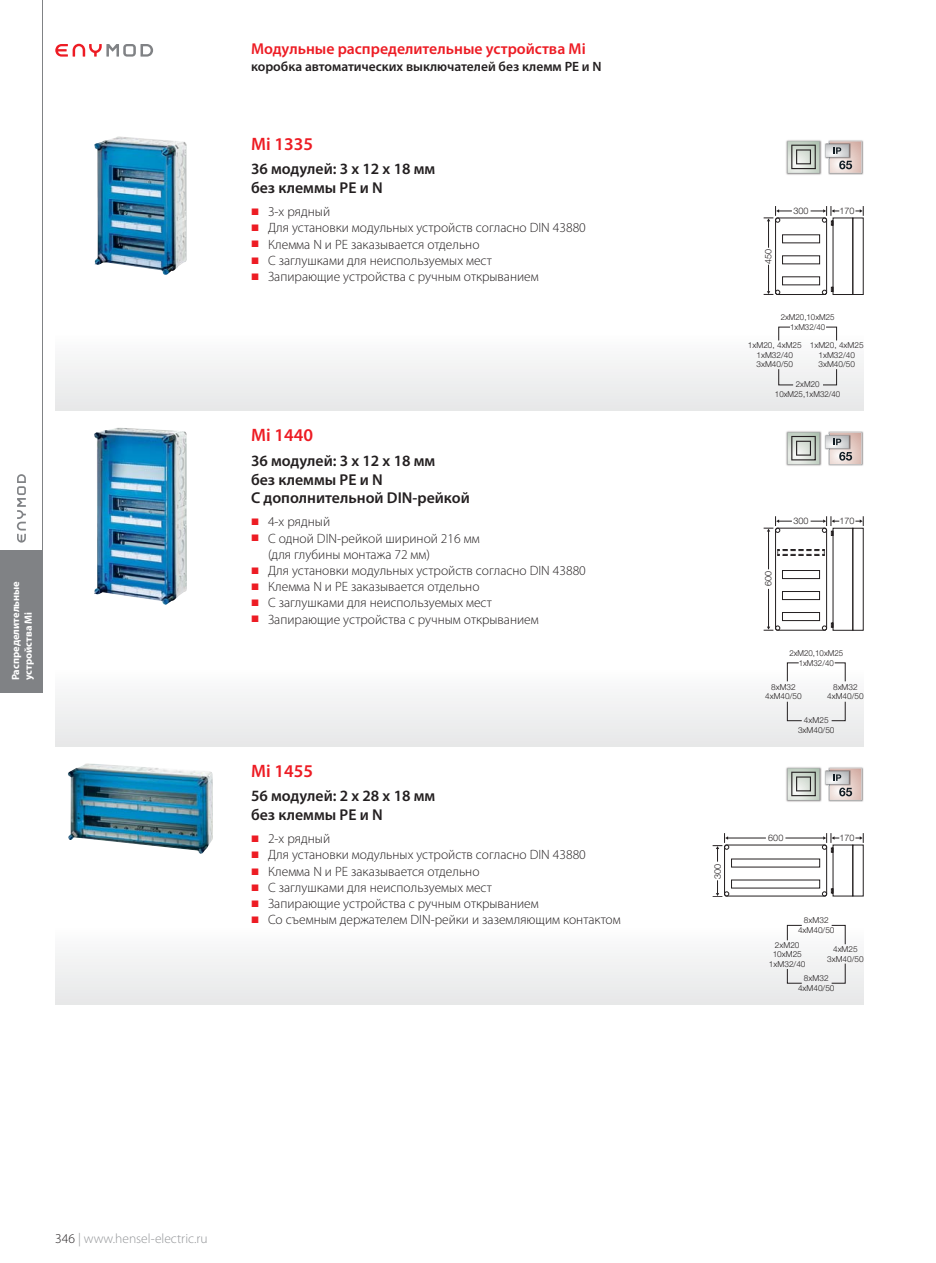
<style>
.page{position:relative;width:936px;height:1263px;background:#fff}
.page>*{position:absolute;margin:0;border:0;box-sizing:border-box;transform-origin:0 0}
.t1{font:600 18px "Myriad Pro";color:#ed1c24}
.t2{font:600 15.75px/18.9px "Myriad Pro";color:#231f20}
.t3{font:600 15.75px "Myriad Pro";color:#ed1c24}
.t4{font:300 13.5px/16.2px "Myriad Pro";color:#231f20}
.t5{font:600 13.5px "Myriad Pro";color:#231f20}
.t6{font:300 13.5px "Myriad Pro";color:#939598}
.t7{font:700 10.5px/12.6px "Myriad Pro";color:#fff}
.t8{font:300 9px "Helvetica Neue LT Pro";color:#231f20}
.t9{font:300 8.25px/9.8px "Helvetica Neue LT Pro";color:#231f20;text-align:center}
.t10{font:300 8.25px/9.8px "Helvetica Neue LT Pro";color:#231f20;text-align:center;scale:.96 1}
.s1{color:#231f20}
</style>
<div class="page">
<div style="left:55px;top:334px;width:808px;height:76px;background:#f2f2f3"></div>
<div style="left:55px;top:669px;width:808px;height:77px;background:#f1f1f2"></div>
<div style="left:55px;top:927px;width:808px;height:77px;background:#f1f1f2"></div>
<svg style="left:55px;top:44px;width:98px;height:13px"></svg>
<img style="left:94px;top:136px;width:93px;height:139px">
<img style="left:786px;top:140px;width:35px;height:35px">
<svg style="left:787px;top:141px;width:32px;height:32px"></svg>
<img style="left:828px;top:140px;width:35px;height:35px">
<img style="left:824px;top:144px;width:1px;height:13px">
<svg style="left:825px;top:141px;width:36px;height:32px"></svg>
<svg style="left:763px;top:206px;width:100px;height:89px"></svg>
<svg style="left:777px;top:326px;width:13px;height:15px"></svg>
<svg style="left:778px;top:369px;width:16px;height:17px"></svg>
<svg style="left:823px;top:369px;width:14px;height:17px"></svg>
<svg style="left:825px;top:326px;width:12px;height:15px"></svg>
<img style="left:94px;top:428px;width:93px;height:177px">
<img style="left:786px;top:431px;width:35px;height:35px">
<svg style="left:787px;top:432px;width:32px;height:32px"></svg>
<img style="left:828px;top:431px;width:35px;height:35px">
<img style="left:824px;top:436px;width:1px;height:12px">
<svg style="left:825px;top:432px;width:36px;height:32px"></svg>
<svg style="left:763px;top:516px;width:100px;height:115px"></svg>
<svg style="left:786px;top:662px;width:13px;height:20px"></svg>
<svg style="left:786px;top:701px;width:16px;height:20px"></svg>
<svg style="left:831px;top:701px;width:15px;height:20px"></svg>
<svg style="left:833px;top:662px;width:13px;height:20px"></svg>
<img style="left:68px;top:763px;width:145px;height:91px">
<img style="left:786px;top:767px;width:35px;height:35px">
<svg style="left:787px;top:768px;width:32px;height:32px"></svg>
<img style="left:828px;top:767px;width:35px;height:35px">
<img style="left:824px;top:771px;width:1px;height:13px">
<svg style="left:825px;top:768px;width:36px;height:32px"></svg>
<svg style="left:712px;top:833px;width:151px;height:64px"></svg>
<svg style="left:786px;top:924px;width:16px;height:17px"></svg>
<svg style="left:786px;top:969px;width:16px;height:15px"></svg>
<svg style="left:831px;top:963px;width:15px;height:21px"></svg>
<svg style="left:830px;top:924px;width:16px;height:21px"></svg>
<div style="left:0;top:551px;width:43px;height:142px;background:#808285"></div>
<hr style="left:42px;top:0;width:1px;height:654px;background:#808285">
<svg style="left:17px;top:474px;width:9px;height:69px"></svg>
<p class="t7" style="left:9px;top:680px;width:101px;rotate:-90deg">Распределительные устройства Mi</p>
<p class="t3" style="left:251px;top:43px;width:336px">Модульные распределительные устройства Mi</p>
<p class="t5" style="left:251px;top:61px;width:352px">коробка автоматических выключателей без клемм PE и N</p>
<h1 class="t1" style="left:251px;top:137px;width:63px">Mi 1335</h1>
<p class="t2" style="left:251px;top:161px;width:186px">36 модулей: 3 x 12 x 18 мм без клеммы PE и N</p>
<p class="t4" style="left:268px;top:205px;width:319px">3-х рядный<br>Для установки модульных устройств согласно DIN 43880<br>Клемма N и РЕ заказывается отдельно<br>С заглушками для неиспользуемых мест<br>Запирающие устройства с ручным открыванием</p>
<p class="t8" style="left:793px;top:206px;width:17px">300</p>
<p class="t8" style="left:839px;top:206px;width:17px">170</p>
<p class="t8" style="left:763px;top:264px;width:17px;rotate:-90deg">450</p>
<p class="t10" style="left:780px;top:312px;width:58px">2xM20,10xM25<br>1xM32/40</p>
<p class="t9" style="left:747px;top:340px;width:55px">1xM20, 4xM25<br>1xM32/40<br>3xM40/50</p>
<p class="t9" style="left:809px;top:340px;width:55px">1xM20, 4xM25<br>1xM32/40<br>3xM40/50</p>
<h1 class="t1" style="left:251px;top:428px;width:63px">Mi 1440</h1>
<p class="t2" style="left:251px;top:453px;width:220px">36 модулей: 3 x 12 x 18 мм<br>без клеммы PE и N<br>С дополнительной DIN-рейкой</p>
<p class="t4" style="left:268px;top:515px;width:319px">4-х рядный<br>С одной DIN-рейкой шириной 216 мм<br>(для глубины монтажа 72 мм)<br>Для установки модульных устройств согласно DIN 43880<br>Клемма N и РЕ заказывается отдельно<br>С заглушками для неиспользуемых мест<br>Запирающие устройства с ручным открыванием</p>
<p class="t10" style="left:775px;top:380px;width:70px">2xM20<br>10xM25,1xM32/40</p>
<p class="t8" style="left:763px;top:586px;width:17px;rotate:-90deg">600</p>
<p class="t8" style="left:793px;top:516px;width:17px">300</p>
<p class="t8" style="left:839px;top:516px;width:17px">170</p>
<p class="t10" style="left:789px;top:648px;width:58px">2xM20,10xM25<br>1xM32/40</p>
<p class="t9" style="left:765px;top:682px;width:38px">8xM32<br>4xM40/50</p>
<p class="t9" style="left:827px;top:682px;width:38px">8xM32<br>4xM40/50</p>
<p class="t9" style="left:798px;top:715px;width:38px">4xM25<br>3xM40/50</p>
<h1 class="t1" style="left:251px;top:764px;width:63px">Mi 1455</h1>
<p class="t2" style="left:251px;top:788px;width:186px">56 модулей: 2 x 28 x 18 мм без клеммы PE и N</p>
<p class="t4" style="left:268px;top:832px;width:354px">2-х рядный<br>Для установки модульных устройств согласно DIN 43880<br>Клемма N и РЕ заказывается отдельно<br>С заглушками для неиспользуемых мест<br>Запирающие устройства с ручным открыванием<br>Со съемным держателем DIN-рейки и заземляющим контактом</p>
<p class="t8" style="left:839px;top:833px;width:17px">170</p>
<p class="t8" style="left:768px;top:833px;width:17px">600</p>
<p class="t8" style="left:712px;top:879px;width:17px;rotate:-90deg">300</p>
<p class="t9" style="left:798px;top:915px;width:38px">8xM32<br>4xM40/50</p>
<p class="t9" style="left:769px;top:940px;width:38px">2xM20<br>10xM25<br>1xM32/40</p>
<p class="t9" style="left:827px;top:944px;width:38px">4xM25<br>3xM40/50</p>
<p class="t9" style="left:798px;top:973px;width:38px">8xM32<br>4xM40/50</p>
<p class="t6" style="left:55px;top:1234px;width:154px"><span class="s1">346</span> | www.hensel-electric.ru</p>
</div>
